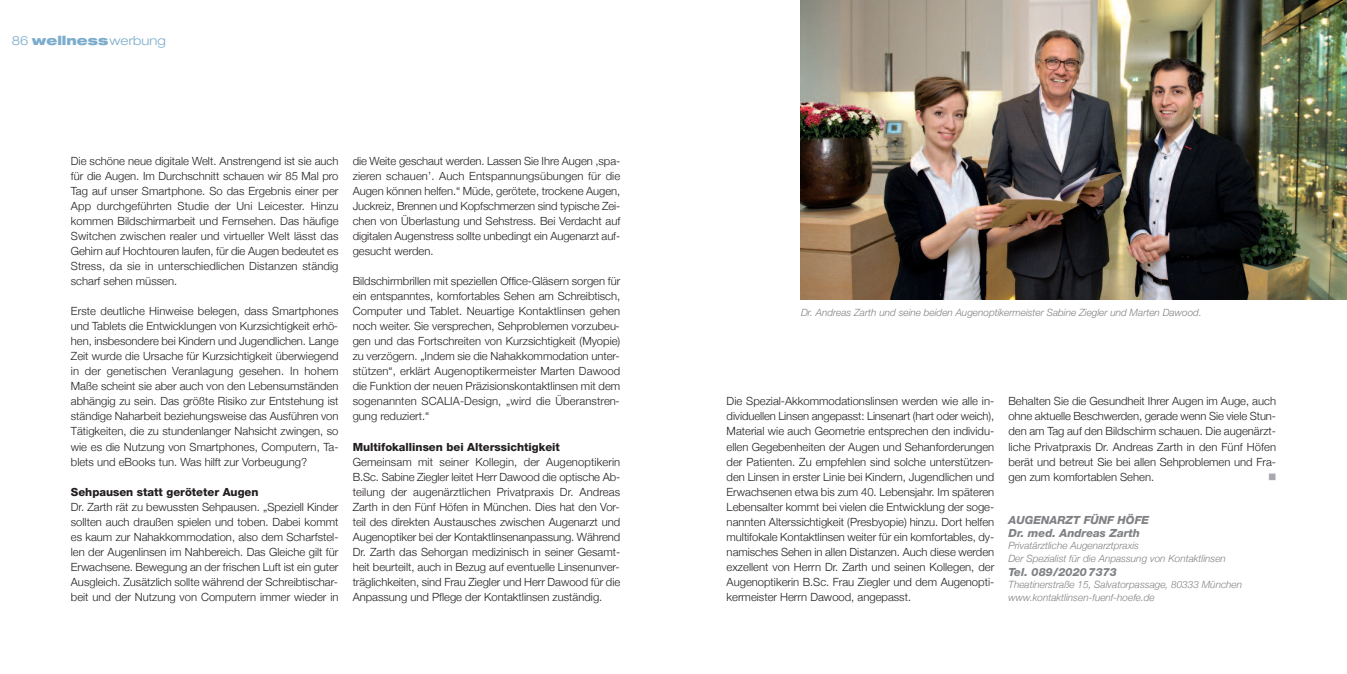
<style>
.page{position:relative;width:1347px;height:674px;background:#fff}
.page>*{position:absolute;margin:0;border:0;box-sizing:border-box;transform-origin:0 0}
.t1{font:300 expanded 12.5px "Helvetica Neue";color:#7dadcc}
.t2{font:300 11.25px/15px "Helvetica Neue";color:#231f20;text-align:justify}
.t3{font:800 11.25px "Helvetica Neue";color:#231f20}
.t4{font:italic 800 11.25px/12.5px "Helvetica Neue";color:#808285}
.t5{font:11.25px "Wingdings";color:#a8a9ad}
.t6{font:italic 300 10px/12.5px "Helvetica Neue";color:#808285}
.s1{font-weight:900}
</style>
<div class="page">
<img style="left:800px;top:0;width:546px;height:299px">
<p class="t1" style="left:12px;top:36px;width:156px">86 <span class="s1">wellness</span>werbung</p>
<p class="t2" style="left:71px;top:153px;width:269px">Die schöne neue digitale Welt. Anstrengend ist sie auch für die Augen. Im Durchschnitt schauen wir 85 Mal pro Tag auf unser Smartphone. So das Ergebnis einer per App durchgeführten Studie der Uni Leicester. Hinzu kommen Bildschirmarbeit und Fernsehen. Das häufige Switchen zwischen realer und virtueller Welt lässt das Gehirn auf Hochtouren laufen, für die Augen bedeutet es Stress, da sie in unterschiedlichen Distanzen ständig scharf sehen müssen.</p>
<p class="t2" style="left:71px;top:303px;width:269px">Erste deutliche Hinweise belegen, dass Smartphones und Tablets die Entwicklungen von Kurzsichtigkeit erhö&shy;hen, insbesondere bei Kindern und Jugendlichen. Lange Zeit wurde die Ursache für Kurzsichtigkeit überwiegend in der genetischen Veranlagung gesehen. In hohem Maße scheint sie aber auch von den Lebensumständen abhängig zu sein. Das größte Risiko zur Entstehung ist ständige Naharbeit beziehungsweise das Ausführen von Tätigkeiten, die zu stundenlanger Nahsicht zwingen, so wie es die Nutzung von Smartphones, Computern, Ta&shy;blets und eBooks tun. Was hilft zur Vorbeugung?</p>
<p class="t3" style="left:71px;top:487px;width:189px">Sehpausen statt geröteter Augen</p>
<p class="t2" style="left:71px;top:498px;width:269px">Dr. Zarth rät zu bewussten Sehpausen. „Speziell Kinder sollten auch draußen spielen und toben. Dabei kommt es kaum zur Nahakkommodation, also dem Scharfstel&shy;len der Augenlinsen im Nahbereich. Das Gleiche gilt für Erwachsene. Bewegung an der frischen Luft ist ein guter Ausgleich. Zusätzlich sollte während der Schreibtischar&shy;beit und der Nutzung von Computern immer wieder in</p>
<p class="t2" style="left:353px;top:153px;width:269px">die Weite geschaut werden. Lassen Sie Ihre Augen ‚spa&shy;zieren schauen’. Auch Entspannungsübungen für die Augen können helfen.“ Müde, gerötete, trockene Augen, Juckreiz, Brennen und Kopfschmerzen sind typische Zei&shy;chen von Überlastung und Sehstress. Bei Verdacht auf digitalen Augenstress sollte unbedingt ein Augenarzt auf&shy;gesucht werden.</p>
<p class="t2" style="left:353px;top:273px;width:269px">Bildschirmbrillen mit speziellen Office-Gläsern sorgen für ein entspanntes, komfortables Sehen am Schreibtisch, Computer und Tablet. Neuartige Kontaktlinsen gehen noch weiter. Sie versprechen, Sehproblemen vorzubeu&shy;gen und das Fortschreiten von Kurzsichtigkeit (Myopie) zu verzögern. „Indem sie die Nahakkommodation unter&shy;stützen“, erklärt Augenoptikermeister Marten Dawood die Funktion der neuen Präzisionskontaktlinsen mit dem sogenannten SCALIA-Design, „wird die Überanstren&shy;gung reduziert.“</p>
<p class="t3" style="left:353px;top:442px;width:209px">Multifokallinsen bei Alterssichtigkeit</p>
<p class="t2" style="left:353px;top:453px;width:269px">Gemeinsam mit seiner Kollegin, der Augenoptikerin B.Sc. Sabine Ziegler leitet Herr Dawood die optische Ab&shy;teilung der augenärztlichen Privatpraxis Dr. Andreas Zarth in den Fünf Höfen in München. Dies hat den Vor&shy;teil des direkten Austausches zwischen Augenarzt und Augenoptiker bei der Kontaktlinsenanpassung. Während Dr. Zarth das Sehorgan medizinisch in seiner Gesamt&shy;heit beurteilt, auch in Bezug auf eventuelle Linsenunver&shy;träglichkeiten, sind Frau Ziegler und Herr Dawood für die Anpassung und Pflege der Kontaktlinsen zuständig.</p>
<p class="t6" style="left:801px;top:307px;width:402px">Dr. Andreas Zarth und seine beiden Augenoptikermeister Sabine Ziegler und Marten Dawood.</p>
<p class="t2" style="left:726px;top:393px;width:269px">Die Spezial-Akkommodationslinsen werden wie alle in&shy;dividuellen Linsen angepasst: Linsenart (hart oder weich), Material wie auch Geometrie entsprechen den individu&shy;ellen Gegebenheiten der Augen und Sehanforderungen der Patienten. Zu empfehlen sind solche unterstützen&shy;den Linsen in erster Linie bei Kindern, Jugendlichen und Erwachsenen etwa bis zum 40. Lebensjahr. Im späteren Lebensalter kommt bei vielen die Entwicklung der soge&shy;nannten Alterssichtigkeit (Presbyopie) hinzu. Dort helfen multifokale Kontaktlinsen weiter für ein komfortables, dy&shy;namisches Sehen in allen Distanzen. Auch diese werden exzellent von Herrn Dr. Zarth und seinen Kollegen, der Augenoptikerin B.Sc. Frau Ziegler und dem Augenopti&shy;kermeister Herrn Dawood, angepasst.</p>
<p class="t2" style="left:1008px;top:393px;width:269px">Behalten Sie die Gesundheit Ihrer Augen im Auge, auch ohne aktuelle Beschwerden, gerade wenn Sie viele Stun&shy;den am Tag auf den Bildschirm schauen. Die augenärzt&shy;liche Privatpraxis Dr. Andreas Zarth in den Fünf Höfen berät und betreut Sie bei allen Sehproblemen und Fra&shy;gen zum komfortablen Sehen.</p>
<p class="t5" style="left:1268px;top:471px;width:10px">■</p>
<p class="t4" style="left:1008px;top:514px;width:142px">AUGENARZT FÜNF HÖFE<br>Dr. med. Andreas Zarth</p>
<p class="t6" style="left:1008px;top:539px;width:219px">Privatärztliche Augenarztpraxis<br>Der Spezialist für die Anpassung von Kontaktlinsen</p>
<p class="t4" style="left:1008px;top:566px;width:110px">Tel. 089/20207373</p>
<p class="t6" style="left:1008px;top:578px;width:235px">Theatinerstraße 15, Salvatorpassage, 80333 München www.kontaktlinsen-fuenf-hoefe.de</p>
</div>
